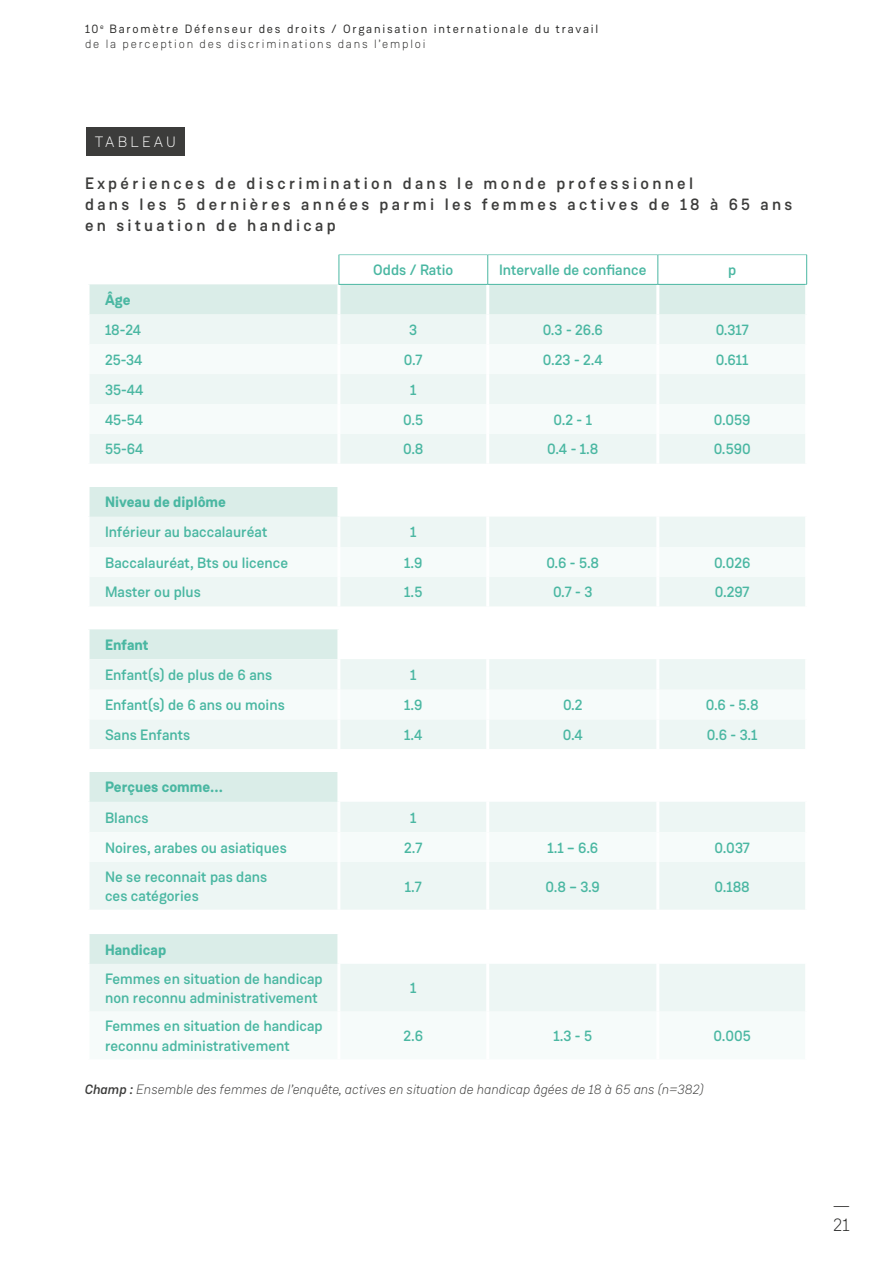
<style>
.page{position:relative;width:893px;height:1263px;background:#fff}
.page>*{position:absolute;margin:0;border:0;box-sizing:border-box;transform-origin:0 0}
.t1{font:300 18px/19.5px "Weissenhof Grotesk";color:#282827}
.t2{font:500 16.5px/21px "Weissenhof Grotesk";letter-spacing:.2em;color:#3c3c3b}
.t3{font:500 15px/19.5px "Weissenhof Grotesk";color:#4ab7a2}
.t4{font:700 15px "Weissenhof Grotesk";color:#4ab7a2}
.t5{font:300 15px "Weissenhof Grotesk";letter-spacing:.21em;color:#fff}
.t6{font:italic 300 13.5px "Weissenhof Grotesk";color:#3c3c3b}
.t7{font:12px/15px "Weissenhof Grotesk";letter-spacing:.15em;color:#282827}
.s1{font-weight:300}
.s2{font-weight:500}
</style>
<div class="page">
<div style="left:86px;top:128px;width:98px;height:28px;background:#3c3c3b"></div>
<div style="left:90px;top:314px;width:715px;height:150px;background:#edf6f4"></div>
<svg style="left:90px;top:344px;width:715px;height:90px;fill:#f6fbfa"></svg>
<hr style="left:337px;top:344px;width:3px;height:30px;background:#fff">
<hr style="left:486px;top:344px;width:3px;height:30px;background:#fff">
<hr style="left:656px;top:344px;width:3px;height:30px;background:#fff">
<hr style="left:337px;top:374px;width:3px;height:30px;background:#fff">
<hr style="left:486px;top:374px;width:3px;height:30px;background:#fff">
<hr style="left:656px;top:374px;width:3px;height:30px;background:#fff">
<hr style="left:337px;top:404px;width:3px;height:30px;background:#fff">
<hr style="left:486px;top:404px;width:3px;height:30px;background:#fff">
<hr style="left:656px;top:404px;width:3px;height:30px;background:#fff">
<hr style="left:337px;top:434px;width:3px;height:30px;background:#fff">
<hr style="left:486px;top:434px;width:3px;height:30px;background:#fff">
<hr style="left:656px;top:434px;width:3px;height:30px;background:#fff">
<hr style="left:337px;top:314px;width:3px;height:30px;background:#fff">
<hr style="left:486px;top:314px;width:3px;height:30px;background:#fff">
<hr style="left:656px;top:314px;width:3px;height:30px;background:#fff">
<svg style="left:89px;top:256px;width:717px;height:58px"></svg>
<hr style="left:339px;top:284px;width:149px;height:1px;background:#4ab7a2">
<hr style="left:488px;top:284px;width:170px;height:1px;background:#4ab7a2">
<hr style="left:658px;top:284px;width:149px;height:1px;background:#4ab7a2">
<hr style="left:805px;top:285px;width:3px;height:29px;background:#fff">
<div style="left:88px;top:487px;width:251px;height:30px;background:#daede8"></div>
<div style="left:90px;top:517px;width:715px;height:88px;background:#edf6f4"></div>
<div style="left:90px;top:547px;width:715px;height:30px;background:#f6fbfa"></div>
<hr style="left:337px;top:547px;width:3px;height:30px;background:#fff">
<hr style="left:486px;top:547px;width:3px;height:30px;background:#fff">
<hr style="left:656px;top:547px;width:3px;height:30px;background:#fff">
<hr style="left:337px;top:577px;width:3px;height:30px;background:#fff">
<hr style="left:486px;top:577px;width:3px;height:30px;background:#fff">
<hr style="left:656px;top:577px;width:3px;height:30px;background:#fff">
<hr style="left:87px;top:487px;width:3px;height:30px;background:#fff">
<hr style="left:337px;top:487px;width:3px;height:30px;background:#fff">
<hr style="left:337px;top:517px;width:3px;height:30px;background:#fff">
<hr style="left:486px;top:517px;width:3px;height:30px;background:#fff">
<hr style="left:656px;top:517px;width:3px;height:30px;background:#fff">
<div style="left:85px;top:485px;width:725px;height:123px;border:2px solid #fff"></div>
<div style="left:88px;top:629px;width:251px;height:30px;background:#daede8"></div>
<div style="left:90px;top:659px;width:715px;height:89px;background:#edf6f4"></div>
<div style="left:90px;top:690px;width:715px;height:29px;background:#f6fbfa"></div>
<hr style="left:337px;top:690px;width:3px;height:29px;background:#fff">
<hr style="left:486px;top:690px;width:3px;height:29px;background:#fff">
<hr style="left:337px;top:719px;width:3px;height:30px;background:#fff">
<hr style="left:486px;top:719px;width:3px;height:30px;background:#fff">
<hr style="left:87px;top:629px;width:3px;height:30px;background:#fff">
<hr style="left:337px;top:629px;width:3px;height:30px;background:#fff">
<hr style="left:337px;top:659px;width:3px;height:31px;background:#fff">
<hr style="left:486px;top:659px;width:3px;height:31px;background:#fff">
<hr style="left:656px;top:690px;width:3px;height:29px;background:#fff">
<hr style="left:656px;top:719px;width:3px;height:30px;background:#fff">
<hr style="left:656px;top:659px;width:3px;height:31px;background:#fff">
<div style="left:85px;top:628px;width:725px;height:123px;border:2px solid #fff"></div>
<div style="left:88px;top:772px;width:251px;height:30px;background:#daede8"></div>
<div style="left:90px;top:802px;width:715px;height:106px;background:#edf6f4"></div>
<div style="left:90px;top:832px;width:715px;height:30px;background:#f6fbfa"></div>
<hr style="left:337px;top:832px;width:3px;height:30px;background:#fff">
<hr style="left:486px;top:832px;width:3px;height:30px;background:#fff">
<hr style="left:337px;top:862px;width:3px;height:48px;background:#fff">
<hr style="left:486px;top:862px;width:3px;height:48px;background:#fff">
<hr style="left:87px;top:772px;width:3px;height:30px;background:#fff">
<hr style="left:337px;top:772px;width:3px;height:30px;background:#fff">
<hr style="left:337px;top:802px;width:3px;height:30px;background:#fff">
<hr style="left:486px;top:802px;width:3px;height:30px;background:#fff">
<hr style="left:656px;top:832px;width:3px;height:30px;background:#fff">
<hr style="left:656px;top:862px;width:3px;height:48px;background:#fff">
<hr style="left:656px;top:802px;width:3px;height:30px;background:#fff">
<div style="left:85px;top:770px;width:725px;height:141px;border:2px solid #fff"></div>
<svg style="left:89px;top:935px;width:716px;height:77px"></svg>
<p class="t7" style="left:85px;top:22px;width:515px">10<sup>e</sup> Baromètre Défenseur des droits / Organisation internationale du travail <span class="s1">de la perception des discriminations dans l’emploi</span></p>
<p class="t5" style="left:95px;top:133px;width:83px">TABLEAU</p>
<p class="t2" style="left:85px;top:173px;width:709px">Expériences de discrimination dans le monde professionnel<br>dans les 5 dernières années parmi les femmes actives de 18 à 65 ans en situation de handicap</p>
<p class="t3" style="left:373px;top:260px;width:82px">Odds / Ratio</p>
<p class="t3" style="left:499px;top:260px;width:149px">Intervalle de confiance</p>
<p class="t3" style="left:728px;top:260px;width:10px">p</p>
<p class="t4" style="left:105px;top:291px;width:27px">Âge</p>
<p class="t3" style="left:105px;top:320px;width:38px">18-24</p>
<p class="t3" style="left:409px;top:320px;width:10px">3</p>
<p class="t3" style="left:543px;top:320px;width:62px">0.3 - 26.6</p>
<p class="t3" style="left:716px;top:320px;width:35px">0.317</p>
<p class="t3" style="left:105px;top:350px;width:39px">25-34</p>
<p class="t3" style="left:404px;top:350px;width:20px">0.7</p>
<p class="t3" style="left:543px;top:350px;width:61px">0.23 - 2.4</p>
<p class="t3" style="left:716px;top:350px;width:34px">0.611</p>
<p class="t3" style="left:105px;top:380px;width:40px">35-44</p>
<p class="t3" style="left:410px;top:380px;width:8px">1</p>
<p class="t3" style="left:105px;top:410px;width:40px">45-54</p>
<p class="t3" style="left:403px;top:410px;width:22px">0.5</p>
<p class="t3" style="left:553px;top:410px;width:40px">0.2 - 1</p>
<p class="t3" style="left:714px;top:410px;width:38px">0.059</p>
<p class="t3" style="left:105px;top:440px;width:40px">55-64</p>
<p class="t3" style="left:403px;top:440px;width:22px">0.8</p>
<p class="t3" style="left:547px;top:440px;width:53px">0.4 - 1.8</p>
<p class="t3" style="left:714px;top:440px;width:39px">0.590</p>
<p class="t4" style="left:105px;top:493px;width:122px">Niveau de diplôme</p>
<p class="t3" style="left:105px;top:523px;width:164px">Inférieur au baccalauréat</p>
<p class="t3" style="left:410px;top:523px;width:8px">1</p>
<p class="t3" style="left:105px;top:553px;width:185px">Baccalauréat, Bts ou licence</p>
<p class="t3" style="left:404px;top:553px;width:20px">1.9</p>
<p class="t3" style="left:546px;top:553px;width:54px">0.6 - 5.8</p>
<p class="t3" style="left:714px;top:553px;width:38px">0.026</p>
<p class="t3" style="left:105px;top:582px;width:97px">Master ou plus</p>
<p class="t3" style="left:404px;top:582px;width:20px">1.5</p>
<p class="t3" style="left:553px;top:582px;width:41px">0.7 - 3</p>
<p class="t3" style="left:715px;top:582px;width:36px">0.297</p>
<p class="t4" style="left:105px;top:635px;width:45px">Enfant</p>
<p class="t3" style="left:105px;top:665px;width:169px">Enfant(s) de plus de 6 ans</p>
<p class="t3" style="left:410px;top:665px;width:8px">1</p>
<p class="t3" style="left:105px;top:695px;width:181px">Enfant(s) de 6 ans ou moins</p>
<p class="t3" style="left:404px;top:695px;width:20px">1.9</p>
<p class="t3" style="left:563px;top:695px;width:21px">0.2</p>
<p class="t3" style="left:706px;top:695px;width:54px">0.6 - 5.8</p>
<p class="t3" style="left:105px;top:725px;width:87px">Sans Enfants</p>
<p class="t3" style="left:404px;top:725px;width:20px">1.4</p>
<p class="t3" style="left:563px;top:725px;width:22px">0.4</p>
<p class="t3" style="left:707px;top:725px;width:52px">0.6 - 3.1</p>
<p class="t4" style="left:105px;top:778px;width:119px">Perçues comme...</p>
<p class="t3" style="left:105px;top:808px;width:45px">Blancs</p>
<p class="t3" style="left:410px;top:808px;width:8px">1</p>
<p class="t3" style="left:105px;top:838px;width:183px">Noires, arabes ou asiatiques</p>
<p class="t3" style="left:404px;top:838px;width:20px">2.7</p>
<p class="t3" style="left:547px;top:838px;width:52px">1.1 – 6.6</p>
<p class="t3" style="left:715px;top:838px;width:37px">0.037</p>
<p class="t3" style="left:105px;top:867px;width:164px">Ne se reconnait pas dans ces catégories</p>
<p class="t3" style="left:405px;top:877px;width:18px">1.7</p>
<p class="t3" style="left:546px;top:877px;width:56px">0.8 – 3.9</p>
<p class="t3" style="left:715px;top:877px;width:37px">0.188</p>
<p class="t4" style="left:105px;top:940px;width:63px">Handicap</p>
<p class="t3" style="left:105px;top:969px;width:219px">Femmes en situation de handicap non reconnu administrativement</p>
<p class="t3" style="left:410px;top:978px;width:8px">1</p>
<p class="t3" style="left:105px;top:1016px;width:219px">Femmes en situation de handicap reconnu administrativement</p>
<p class="t3" style="left:404px;top:1026px;width:21px">2.6</p>
<p class="t3" style="left:553px;top:1026px;width:40px">1.3 - 5</p>
<p class="t3" style="left:714px;top:1026px;width:39px">0.005</p>
<p class="t6" style="left:85px;top:1081px;width:620px"><span class="s2">Champ :</span> Ensemble des femmes de l’enquête, actives en situation de handicap âgées de 18 à 65 ans (n=382)</p>
<p class="t1" style="left:833px;top:1195px;width:19px">—<br>21</p>
</div>
